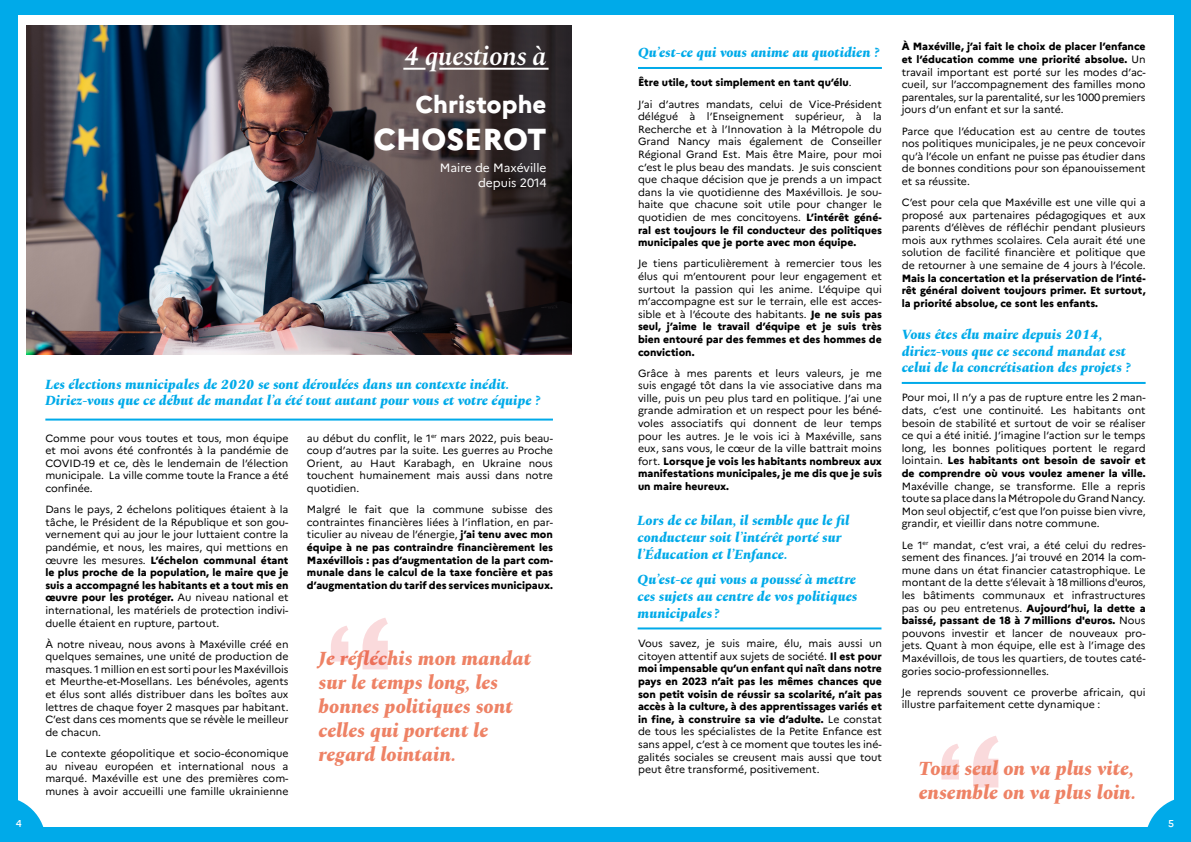
<style>
.page{position:relative;width:1191px;height:842px;background:#00aae9}
.page>*{position:absolute;margin:0;border:0;box-sizing:border-box;transform-origin:0 0}
.t1{font:800 30.3px "Marianne";color:#fff}
.t2{font:italic 600 27px "Spectral";letter-spacing:-.02em;color:#fff}
.t3{font:800 24.3px "Marianne";color:#fff}
.t4{font:italic 800 20px/24px "Spectral";color:#ee8265}
.t5{font:italic 800 14px/16.8px "Spectral";color:#00aae9}
.t6{font:12px/14.4px "Marianne";color:#fff;text-align:right}
.t7{font:10.5px/12.6px "Marianne";color:#000;text-align:justify}
.t8{font:800 10.5px/12.6px "Marianne";color:#000;text-align:justify}
.t9{font:500 10px "Marianne";color:#fff}
.s1{font-weight:800}
.s2{font-weight:400}
</style>
<div class="page">
<div style="left:18px;top:15px;width:1155px;height:812px;background:#fff"></div>
<svg style="left:18px;top:800px;width:26px;height:27px"></svg>
<svg style="left:1147px;top:796px;width:27px;height:31px"></svg>
<img style="left:26px;top:26px;width:546px;height:328px">
<hr style="left:637px;top:627px;width:244px;height:2px;background:#00aae9">
<hr style="left:45px;top:419px;width:508px;height:2px;background:#00aae9">
<hr style="left:638px;top:67px;width:244px;height:2px;background:#00aae9">
<hr style="left:901px;top:382px;width:244px;height:2px;background:#00aae9">
<svg style="left:331px;top:626px;width:17px;height:35px"></svg>
<svg style="left:362px;top:618px;width:26px;height:51px"></svg>
<svg style="left:941px;top:744px;width:18px;height:35px"></svg>
<svg style="left:973px;top:736px;width:25px;height:51px"></svg>
<hr style="left:403px;top:68px;width:22px;height:2px;background:#fff">
<hr style="left:439px;top:68px;width:109px;height:2px;background:#fff">
<h2 class="t2" style="left:405px;top:37px;width:143px">4 questions à</h2>
<h3 class="t3" style="left:415px;top:86px;width:133px">Christophe</h3>
<h1 class="t1" style="left:374px;top:115px;width:174px">CHOSEROT</h1>
<p class="t6" style="left:440px;top:160px;width:108px">Maire de Maxéville depuis 2014</p>
<h3 class="t5" style="left:45px;top:375px;width:497px">Les élections municipales de 2020 se sont déroulées dans un contexte inédit.<br>Diriez-vous que ce début de mandat l’a été tout autant pour vous et votre équipe ?</h3>
<p class="t7" style="left:45px;top:431px;width:245px">Comme pour vous toutes et tous, mon équipe et moi avons été confrontés à la pandémie de COVID-19 et ce, dès le lendemain de l’élection municipale. La ville comme toute la France a été confinée.</p>
<p class="t7" style="left:45px;top:502px;width:245px">Dans le pays, 2 échelons politiques étaient à la tâche, le Président de la République et son gou&shy;vernement qui au jour le jour luttaient contre la pandémie, et nous, les maires, qui mettions en œuvre les mesures. <span class="s1">L’échelon communal étant le plus proche de la population, le maire que je suis a accompagné les habitants et a tout mis en œuvre pour les protéger.</span> Au niveau national et international, les matériels de protection indivi&shy;duelle étaient en rupture, partout.</p>
<p class="t7" style="left:45px;top:637px;width:245px">À notre niveau, nous avons à Maxéville créé en quelques semaines, une unité de production de masques. 1 million en est sorti pour les Maxévillois et Meurthe-et-Mosellans. Les bénévoles, agents et élus sont allés distribuer dans les boîtes aux lettres de chaque foyer 2 masques par habitant.<br>C’est dans ces moments que se révèle le meilleur de chacun.</p>
<p class="t7" style="left:45px;top:746px;width:245px">Le contexte géopolitique et socio-économique au niveau européen et international nous a marqué. Maxéville est une des premières com&shy;munes à avoir accueilli une famille ukrainienne</p>
<p class="t7" style="left:307px;top:431px;width:247px">au début du conflit, le 1<sup>er</sup> mars 2022, puis beau&shy;coup d’autres par la suite. Les guerres au Proche Orient, au Haut Karabagh, en Ukraine nous touchent humainement mais aussi dans notre quotidien.</p>
<p class="t8" style="left:307px;top:502px;width:247px"><span class="s2">Malgré le fait que la commune subisse des contraintes financières liées à l’inflation, en par&shy;ticulier au niveau de l’énergie,</span> j’ai tenu avec mon équipe à ne pas contraindre financièrement les Maxévillois : pas d’augmentation de la part com&shy;munale dans le calcul de la taxe foncière et pas d’augmentation du tarif des services municipaux.</p>
<h3 class="t4" style="left:318px;top:645px;width:214px">Je réfléchis mon mandat sur le temps long, les bonnes politiques sont celles qui portent le regard lointain.</h3>
<h3 class="t5" style="left:638px;top:43px;width:243px">Qu’est-ce qui vous anime au quotidien ?</h3>
<p class="t7" style="left:638px;top:71px;width:245px;line-height:21.1px"><span class="s1">Être utile, tout simplement en tant qu’élu</span>.<br>J’ai d’autres mandats, celui de Vice-Président</p>
<p class="t7" style="left:638px;top:109px;width:245px">délégué à l’Enseignement supérieur, à la Recherche et à l’Innovation à la Métropole du Grand Nancy mais également de Conseiller Régional Grand Est. Mais être Maire, pour moi c’est le plus beau des mandats. Je suis conscient que chaque décision que je prends a un impact dans la vie quotidienne des Maxévillois. Je sou&shy;haite que chacune soit utile pour changer le quotidien de mes concitoyens. <span class="s1">L’intérêt géné&shy;ral est toujours le fil conducteur des politiques municipales que je porte avec mon équipe.</span></p>
<p class="t7" style="left:638px;top:256px;width:245px">Je tiens particulièrement à remercier tous les élus qui m’entourent pour leur engagement et surtout la passion qui les anime. L’équipe qui m’accompagne est sur le terrain, elle est acces&shy;sible et à l’écoute des habitants. <span class="s1">Je ne suis pas seul, j’aime le travail d’équipe et je suis très bien entouré par des femmes et des hommes de conviction.</span></p>
<p class="t7" style="left:638px;top:366px;width:245px">Grâce à mes parents et leurs valeurs, je me suis engagé tôt dans la vie associative dans ma ville, puis un peu plus tard en politique. J’ai une grande admiration et un respect pour les béné&shy;voles associatifs qui donnent de leur temps pour les autres. Je le vois ici à Maxéville, sans eux, sans vous, le cœur de la ville battrait moins fort. <span class="s1">Lorsque je vois les habitants nombreux aux manifestations municipales, je me dis que je suis un maire heureux.</span></p>
<h3 class="t5" style="left:637px;top:511px;width:213px">Lors de ce bilan, il semble que le fil conducteur soit l’intérêt porté sur l’Éducation et l’Enfance.</h3>
<h3 class="t5" style="left:637px;top:570px;width:221px;text-align:justify">Qu’est-ce qui vous a poussé à mettre ces sujets au centre de vos politiques municipales ?</h3>
<p class="t7" style="left:638px;top:636px;width:245px">Vous savez, je suis maire, élu, mais aussi un citoyen attentif aux sujets de société. <span class="s1">Il est pour moi impensable qu’un enfant qui naît dans notre pays en 2023 n’ait pas les mêmes chances que son petit voisin de réussir sa scolarité, n’ait pas accès à la culture, à des apprentissages variés et in fine, à construire sa vie d’adulte.</span> Le constat de tous les spécialistes de la Petite Enfance est sans appel, c’est à ce moment que toutes les iné&shy;galités sociales se creusent mais aussi que tout peut être transformé, positivement.</p>
<p class="t7" style="left:901px;top:40px;width:245px"><span class="s1">À Maxéville, j’ai fait le choix de placer l’enfance et l’éducation comme une priorité absolue.</span> Un travail important est porté sur les modes d’ac&shy;cueil, sur l’accompagnement des familles mono parentales, sur la parentalité, sur les 1000 premiers jours d’un enfant et sur la santé.</p>
<p class="t7" style="left:901px;top:124px;width:245px">Parce que l’éducation est au centre de toutes nos politiques municipales, je ne peux concevoir qu’à l’école un enfant ne puisse pas étudier dans de bonnes conditions pour son épanouissement et sa réussite.</p>
<p class="t7" style="left:901px;top:195px;width:245px">C’est pour cela que Maxéville est une ville qui a proposé aux partenaires pédagogiques et aux parents d’élèves de réfléchir pendant plusieurs mois aux rythmes scolaires. Cela aurait été une solution de facilité financière et politique que de retourner à une semaine de 4 jours à l’école.</p>
<p class="t8" style="left:901px;top:271px;width:245px">Mais la concertation et la préservation de l’inté&shy;rêt général doivent toujours primer. Et surtout, la priorité absolue, ce sont les enfants.</p>
<h3 class="t5" style="left:901px;top:325px;width:231px">Vous êtes élu maire depuis 2014, diriez-vous que ce second mandat est celui de la concrétisation des projets ?</h3>
<p class="t7" style="left:901px;top:391px;width:245px">Pour moi, Il n’y a pas de rupture entre les 2 man&shy;dats, c’est une continuité. Les habitants ont besoin de stabilité et surtout de voir se réaliser ce qui a été initié. J’imagine l’action sur le temps long, les bonnes politiques portent le regard lointain. <span class="s1">Les habitants ont besoin de savoir et de comprendre où vous voulez amener la ville.</span></p>
<p class="t7" style="left:901px;top:479px;width:245px">Maxéville change, se transforme. Elle a repris toute sa place dans la Métropole du Grand Nancy.<br>Mon seul objectif, c’est que l’on puisse bien vivre, grandir, et vieillir dans notre commune.</p>
<p class="t7" style="left:901px;top:538px;width:245px">Le 1<sup>er</sup> mandat, c’est vrai, a été celui du redres&shy;sement des finances. J’ai trouvé en 2014 la com&shy;mune dans un état financier catastrophique. Le montant de la dette s’élevait à 18 millions d'euros, les bâtiments communaux et infrastructures pas ou peu entretenus. <span class="s1">Aujourd’hui, la dette a baissé, passant de 18 à 7 millions d'euros.</span> Nous pouvons investir et lancer de nouveaux pro&shy;jets. Quant à mon équipe, elle est à l’image des Maxévillois, de tous les quartiers, de toutes caté&shy;gories socio-professionnelles.</p>
<p class="t7" style="left:901px;top:685px;width:245px">Je reprends souvent ce proverbe africain, qui illustre parfaitement cette dynamique :</p>
<h3 class="t4" style="left:918px;top:754px;width:219px">Tout seul on va plus vite, ensemble on va plus loin.</h3>
<p class="t9" style="left:16px;top:816px;width:7px">4</p>
<p class="t9" style="left:1168px;top:816px;width:7px">5</p>
</div>
